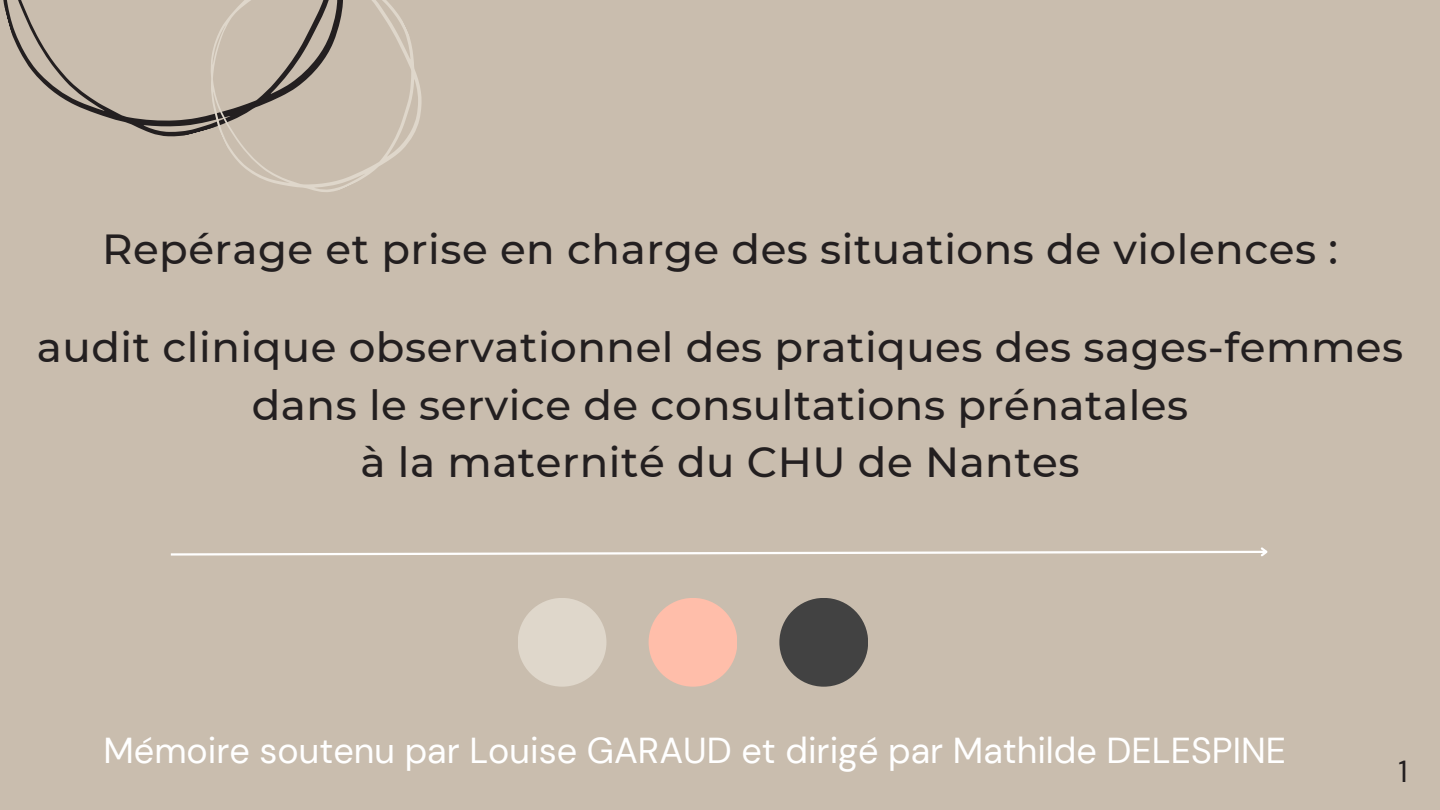
<style>
.page{position:relative;width:1440px;height:810px;background:#c9bdae}
.page>*{position:absolute;margin:0;border:0;box-sizing:border-box;transform-origin:0 0}
.t1{font:500 42px/57.8px "Montserrat";letter-spacing:.01em;color:#231f20;text-align:center}
.t2{font:36px "DM Sans";color:#fff}
.t3{font:30.4px "DM Sans";color:#231f20}
</style>
<div class="page">
<svg style="left:170px;top:547px;width:1098px;height:10px"></svg>
<div style="left:518px;top:598px;width:88px;height:89px;background:#dfd7cb;border-radius:50%"></div>
<div style="left:649px;top:598px;width:88px;height:89px;background:#ffbeaa;border-radius:50%"></div>
<div style="left:779px;top:598px;width:89px;height:89px;background:#424242;border-radius:50%"></div>
<svg style="left:3px;top:0;width:168px;height:137px"></svg>
<svg style="left:171px;top:0;width:251px;height:192px"></svg>
<p class="t1" style="left:102px;top:220px;width:1237px">Repérage et prise en charge des situations de violences :</p>
<p class="t1" style="left:37px;top:318px;width:1368px">audit clinique observationnel des pratiques des sages-femmes dans le service de consultations prénatales<br>à la maternité du CHU de Nantes</p>
<p class="t2" style="left:103px;top:727px;width:1184px">Mémoire soutenu par Louise GARAUD et dirigé par Mathilde DELESPINE</p>
<p class="t3" style="left:1399px;top:752px;width:11px">1</p>
</div>
